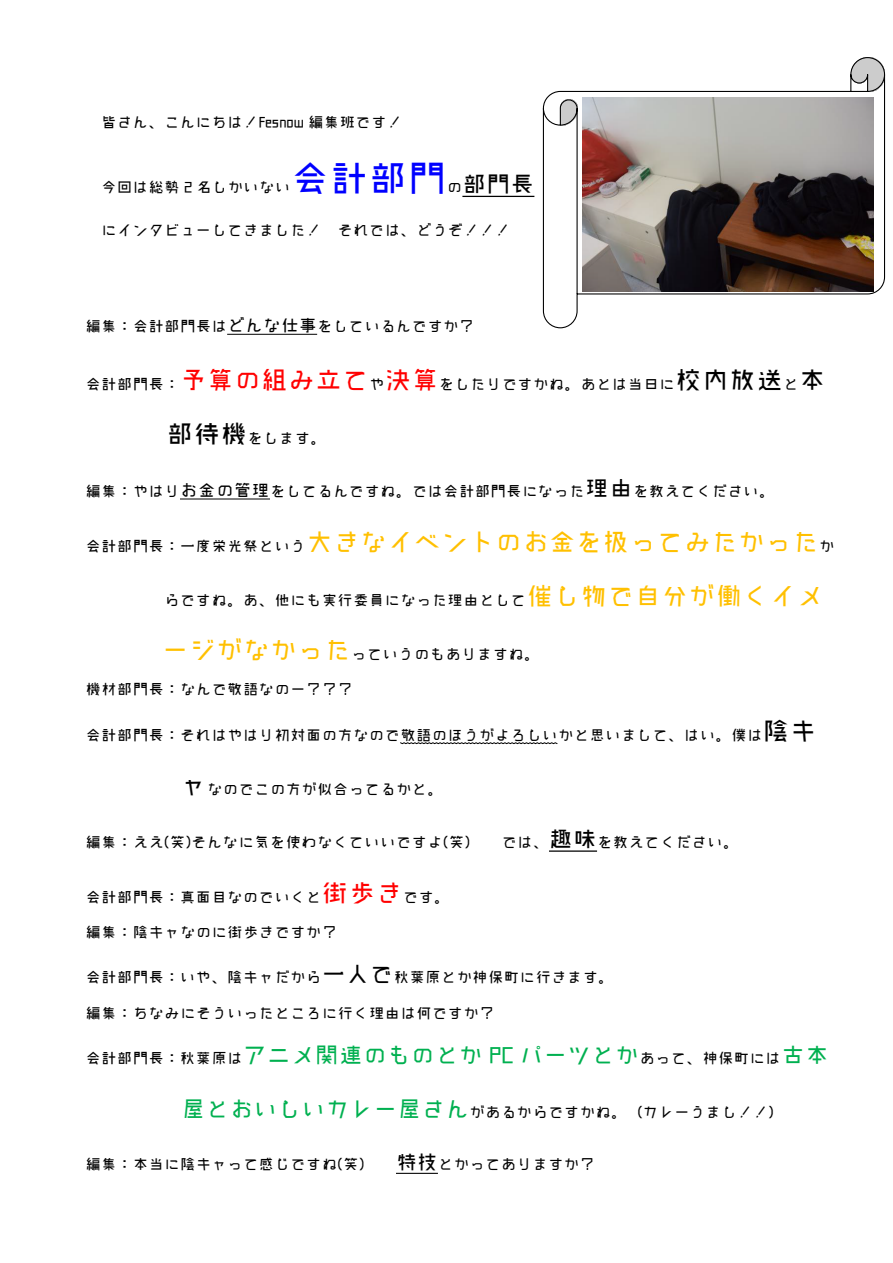
<style>
.page{position:relative;width:893px;height:1263px;background:#fff}
.page>*{position:absolute;margin:0;border:0;box-sizing:border-box;transform-origin:0 0}
.t1{font:39px "Makinas Scrap 5";color:#00f}
.t2{font:27px "Makinas Scrap 5";color:#ffc000}
.t3{font:23.85px "Makinas Scrap 5";color:#000}
.t4{font:15.6px "Makinas Scrap 5";color:#000}
.s1{font-size:15.6px}
.s2{font-size:18px}
.s3{font-size:27px;color:#f00}
.s4{font-size:27px}
.s5{font-size:23.85px}
.s6{font-size:15.6px;color:#000}
.s7{font-size:27px;color:#ffc000}
.s8{font-size:23.85px;color:#00b050}
.s9{font-size:21.15px}
</style>
<div class="page">
<hr style="left:462px;top:196px;width:72px;height:1px;background:#000">
<hr style="left:227px;top:334px;width:90px;height:1px;background:#000">
<hr style="left:180px;top:499px;width:90px;height:1px;background:#000">
<svg style="left:400px;top:742px;width:158px;height:2px"></svg>
<hr style="left:549px;top:850px;width:48px;height:2px;background:#000">
<hr style="left:396px;top:1173px;width:42px;height:1px;background:#000">
<svg style="left:542px;top:57px;width:344px;height:272px"></svg>
<img style="left:583px;top:98px;width:290px;height:194px">
<p class="t4" style="left:101px;top:113px;width:303px">皆さん、こんにちは！Fesnow 編集班です！</p>
<h1 class="t1" style="left:291px;top:156px;width:158px">会計部門</h1>
<h3 class="t3" style="left:447px;top:170px;width:89px"><span class="s1">の</span>部門長</h3>
<p class="t4" style="left:101px;top:221px;width:411px">にインタビューしてきました！ それでは、どうぞ！！！</p>
<p class="t4" style="left:101px;top:178px;width:191px">今回は総勢 2 名しかいない</p>
<p class="t4" style="left:86px;top:317px;width:391px">編集：会計部門長は<span class="s2">どんな仕事</span>をしているんですか？</p>
<p class="t4" style="left:86px;top:375px;width:742px">会計部門長：<span class="s3">予算の組み立て</span>や<span class="s3">決算</span>をしたりですかね。あとは当日に<span class="s4">校内放送</span>と<span class="s4">本</span></p>
<p class="t4" style="left:167px;top:429px;width:161px"><span class="s4">部待機</span>をします。</p>
<p class="t4" style="left:86px;top:482px;width:691px">編集：やはり<span class="s2">お金の管理</span>をしてるんですね。では会計部門長になった<span class="s5">理由</span>を教えてください。</p>
<h2 class="t2" style="left:86px;top:526px;width:751px"><span class="s6">会計部門長：一度栄光祭という</span>大きなイベントのお金を扱ってみたかった<span class="s6">か</span></h2>
<p class="t4" style="left:164px;top:591px;width:661px">らですね。あ、他にも実行委員になった理由として<span class="s7">催し物で自分が働くイメ</span></p>
<p class="t4" style="left:162px;top:645px;width:379px"><span class="s7">ージがなかった</span>っていうのもありますね。</p>
<p class="t4" style="left:86px;top:680px;width:269px">機材部門長：なんで敬語なのー？？？</p>
<p class="t4" style="left:86px;top:726px;width:733px">会計部門長：それはやはり初対面の方なので敬語のほうがよろしいかと思いまして、はい。僕は<span class="s4">陰キ</span></p>
<p class="t4" style="left:180px;top:780px;width:265px"><span class="s4">ャ</span>なのでこの方が似合ってるかと。</p>
<p class="t4" style="left:86px;top:833px;width:386px">編集：ええ(笑)そんなに気を使わなくていいですよ(笑)</p>
<p class="t4" style="left:502px;top:833px;width:239px">では、<span class="s5">趣味</span>を教えてください。</p>
<p class="t4" style="left:86px;top:888px;width:366px">会計部門長：真面目なのでいくと<span class="s3">街歩き</span>です。</p>
<p class="t4" style="left:86px;top:923px;width:253px">編集：陰キャなのに街歩きですか？</p>
<p class="t4" style="left:86px;top:968px;width:530px">会計部門長：いや、陰キャだから<span class="s5">一人で</span>秋葉原とか神保町に行きます。</p>
<p class="t4" style="left:86px;top:1004px;width:411px">編集：ちなみにそういったところに行く理由は何ですか？</p>
<p class="t4" style="left:86px;top:1049px;width:745px">会計部門長：秋葉原は<span class="s8">アニメ関連のものとか PC パーツとか</span>あって、神保町には<span class="s8">古本</span></p>
<p class="t4" style="left:181px;top:1103px;width:604px"><span class="s8">屋とおいしいカレー屋さん</span>があるからですかね。（カレーうまし！！）</p>
<p class="t4" style="left:86px;top:1155px;width:281px">編集：本当に陰キャって感じですね(笑)</p>
<p class="t4" style="left:396px;top:1155px;width:201px"><span class="s9">特技</span>とかってありますか？</p>
</div>
